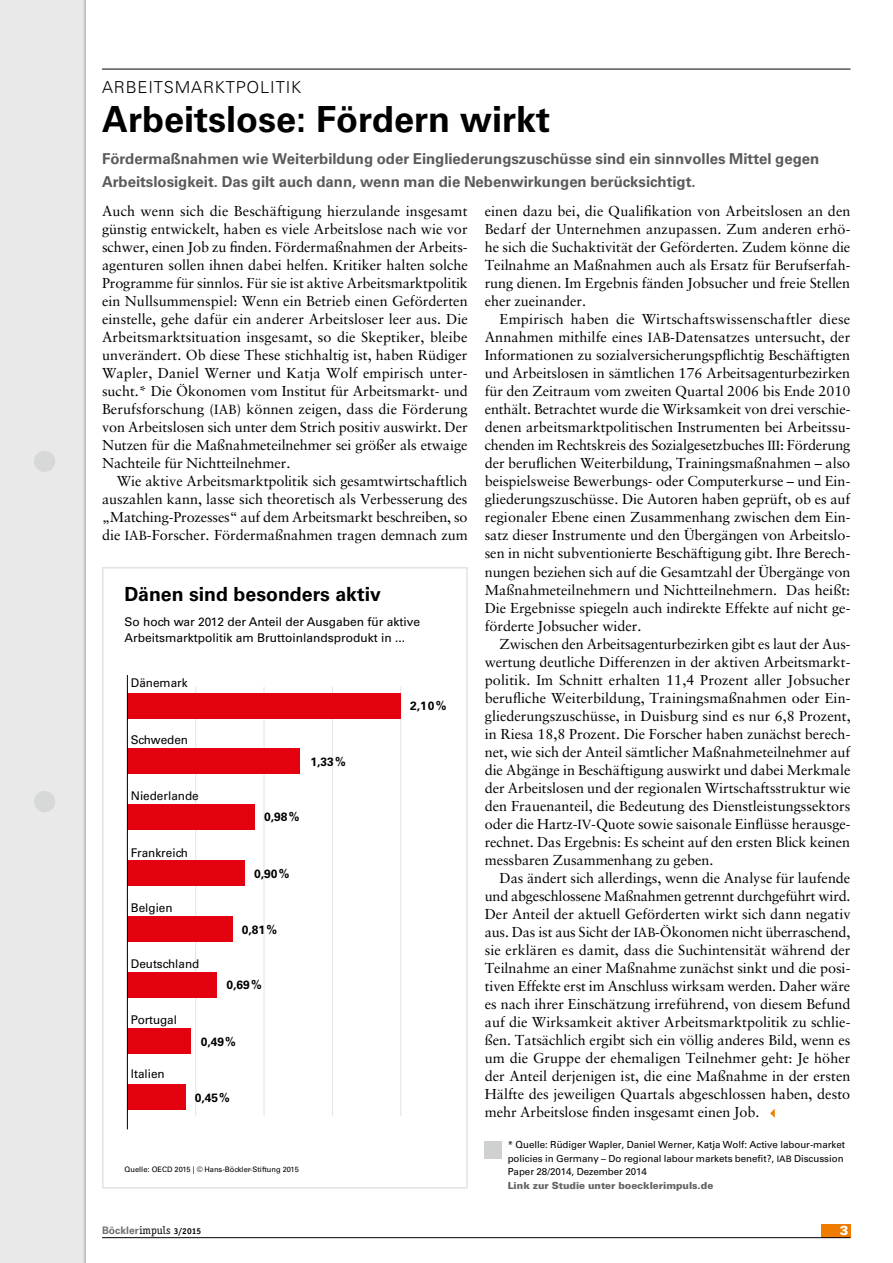
<style>
.page{position:relative;width:893px;height:1263px;background:#fff}
.page>*{position:absolute;margin:0;border:0;box-sizing:border-box;transform-origin:0 0}
.t1{font:700 36px "Univers LT Std";color:#000}
.t2{font:700 19.5px "Univers LT Std";color:#000}
.t3{font:300 16.5px "Univers LT Std";letter-spacing:.05em;color:#000}
.t4{font:700 15px/22.5px "Univers LT Std";letter-spacing:-.005em;color:#5c5b5b}
.t5{font:14.4px/18px "Sabon LT";letter-spacing:-.005em;color:#000;text-align:justify}
.t6{font:900 12.9px "Univers LT Std";color:#fff}
.t7{font:12px/15.6px "Univers LT Std";color:#000}
.t8{font:700 12px "Univers LT Std";color:#000}
.t9{font:700 10.35px "Univers LT Std";color:#6f6f6e}
.t10{font:9.75px/13.5px "Univers LT Std";letter-spacing:-.005em;color:#000}
.t11{font:900 9.75px "Univers LT Std";letter-spacing:-.005em;color:#636362}
.t12{font:7.5px "Univers LT Std";color:#000}
.s1{font-size:13.2px}
.s2{font-family:"European Pi Three";font-size:10.5px;color:#ef7c00}
.s3{font-size:9px}
.s4{font-family:"Officina Serif LT";font-weight:400;font-size:11.25px;color:#000}
.s5{font-family:"Officina Serif LT";font-size:8.55px;color:#000}
</style>
<div class="page">
<hr style="left:102px;top:69px;width:748px;height:1px;background:#000">
<div style="left:0;top:0;width:85px;height:1263px;background:#e9e9e9"></div>
<hr style="left:84px;top:0;width:2px;height:1263px;background:#b1b2b3">
<hr style="left:83px;top:0;width:2px;height:1263px;background:#dadada">
<div style="left:34px;top:451px;width:21px;height:21px;background:#d7d8d8;border-radius:50%"></div>
<div style="left:34px;top:791px;width:21px;height:21px;background:#d7d8d8;border-radius:50%"></div>
<div style="left:821px;top:1224px;width:29px;height:13px;background:#ef7c00"></div>
<hr style="left:102px;top:1237px;width:748px;height:1px;background:#000">
<hr style="left:195px;top:687px;width:1px;height:429px;background:#e3e3e3">
<hr style="left:264px;top:687px;width:1px;height:429px;background:#e3e3e3">
<hr style="left:332px;top:687px;width:1px;height:429px;background:#e3e3e3">
<hr style="left:400px;top:687px;width:1px;height:429px;background:#e3e3e3">
<div style="left:127px;top:693px;width:273px;height:25px;background:#e3000f"></div>
<div style="left:127px;top:749px;width:173px;height:25px;background:#e3000f"></div>
<div style="left:127px;top:804px;width:128px;height:26px;background:#e3000f"></div>
<div style="left:127px;top:860px;width:117px;height:26px;background:#e3000f"></div>
<div style="left:127px;top:916px;width:106px;height:26px;background:#e3000f"></div>
<div style="left:127px;top:972px;width:90px;height:26px;background:#e3000f"></div>
<div style="left:127px;top:1028px;width:64px;height:25px;background:#e3000f"></div>
<div style="left:127px;top:1084px;width:59px;height:25px;background:#e3000f"></div>
<hr style="left:127px;top:675px;width:1px;height:454px;background:#000">
<div style="left:102px;top:567px;width:366px;height:621px;border:2px solid #e3e3e3"></div>
<div style="left:485px;top:1141px;width:17px;height:17px;background:#cfd0d0"></div>
<p class="t3" style="left:102px;top:77px;width:201px">ARBE ITSMARKTPOLITIK</p>
<h1 class="t1" style="left:102px;top:99px;width:450px">Arbeitslose: Fördern wirkt</h1>
<p class="t4" style="left:102px;top:148px;width:719px">Fördermaßnahmen wie Weiterbildung oder Eingliederungszuschüsse sind ein sinnvolles Mittel gegen<br>Arbeitslosigkeit. Das gilt auch dann, wenn man die Nebenwirkungen berücksichtigt.</p>
<p class="t5" style="left:102px;top:202px;width:367px">Auch wenn sich die Beschäftigung hierzulande insgesamt günstig entwickelt, haben es viele Arbeitslose nach wie vor schwer, einen Job zu finden. Fördermaßnahmen der Arbeits&shy;agenturen sollen ihnen dabei helfen. Kritiker halten solche Programme für sinnlos. Für sie ist aktive Arbeitsmarktpolitik ein Nullsummenspiel: Wenn ein Betrieb einen Geförderten einstelle, gehe dafür ein anderer Arbeitsloser leer aus. Die Arbeitsmarktsituation insgesamt, so die Skeptiker, bleibe unverändert. Ob diese These stichhaltig ist, haben Rüdiger Wapler, Daniel Werner und Katja Wolf empirisch unter&shy;sucht.* Die Ökonomen vom Institut für Arbeitsmarkt- und Berufsforschung (<span class="s1">IAB</span>) können zeigen, dass die Förderung von Arbeitslosen sich unter dem Strich positiv auswirkt. Der Nutzen für die Maßnahmeteilnehmer sei größer als etwaige Nachteile für Nichtteilnehmer.</p>
<p class="t5" style="left:102px;top:472px;width:367px;text-indent:15px">Wie aktive Arbeitsmarktpolitik sich gesamtwirtschaftlich auszahlen kann, lasse sich theoretisch als Verbesserung des „Matching-Prozesses“ auf dem Arbeitsmarkt beschreiben, so die <span class="s1">IAB</span>-Forscher. Fördermaßnahmen tragen demnach zum</p>
<h2 class="t2" style="left:125px;top:583px;width:258px">Dänen sind besonders aktiv</h2>
<p class="t7" style="left:125px;top:614px;width:297px">So hoch war 2012 der Anteil der Ausgaben für aktive<br>Arbeitsmarktpolitik am Bruttoinlandsprodukt in ...</p>
<p class="t7" style="left:131px;top:675px;width:58px">Dänemark</p>
<p class="t7" style="left:131px;top:732px;width:59px">Schweden</p>
<p class="t7" style="left:131px;top:788px;width:69px">Niederlande</p>
<p class="t7" style="left:131px;top:844px;width:59px">Frankreich</p>
<p class="t7" style="left:131px;top:900px;width:43px">Belgien</p>
<p class="t7" style="left:131px;top:955px;width:70px">Deutschland</p>
<p class="t7" style="left:131px;top:1011px;width:48px">Portugal</p>
<p class="t8" style="left:264px;top:810px;width:37px">0,98%</p>
<p class="t8" style="left:254px;top:866px;width:37px">0,90%</p>
<p class="t8" style="left:242px;top:923px;width:37px">0,81%</p>
<p class="t8" style="left:227px;top:978px;width:37px">0,69%</p>
<p class="t7" style="left:131px;top:1066px;width:35px">Italien</p>
<p class="t8" style="left:201px;top:1034px;width:37px">0,49%</p>
<p class="t8" style="left:195px;top:1090px;width:37px">0,45%</p>
<p class="t8" style="left:311px;top:755px;width:37px">1,33%</p>
<p class="t12" style="left:125px;top:1165px;width:176px">Quelle: OECD 2015 | © Hans-Böckler-Stiftung 2015</p>
<p class="t8" style="left:410px;top:699px;width:38px">2,10%</p>
<p class="t5" style="left:485px;top:202px;width:367px">einen dazu bei, die Qualifikation von Arbeitslosen an den Bedarf der Unternehmen anzupassen. Zum anderen erhö&shy;he sich die Suchaktivität der Geförderten. Zudem könne die Teilnahme an Maßnahmen auch als Ersatz für Berufserfah&shy;rung dienen. Im Ergebnis fänden Jobsucher und freie Stellen eher zueinander.</p>
<p class="t5" style="left:485px;top:310px;width:367px;text-indent:15px">Empirisch haben die Wirtschaftswissenschaftler diese Annahmen mithilfe eines <span class="s1">IAB</span>-Datensatzes untersucht, der Informationen zu sozialversicherungspflichtig Beschäftigten und Arbeitslosen in sämtlichen 176 Arbeitsagenturbezirken für den Zeitraum vom zweiten Quartal 2006 bis Ende 2010 enthält. Betrachtet wurde die Wirksamkeit von drei verschie&shy;denen arbeitsmarktpolitischen Instrumenten bei Arbeitssu&shy;chenden im Rechtskreis des Sozialgesetzbuches <span class="s1">III</span>: Förderung der beruflichen Weiterbildung, Trainingsmaßnahmen – also beispielsweise Bewerbungs- oder Computerkurse – und Ein&shy;gliederungszuschüsse. Die Autoren haben geprüft, ob es auf regionaler Ebene einen Zusammenhang zwischen dem Ein&shy;satz dieser Instrumente und den Übergängen von Arbeitslo&shy;sen in nicht subventionierte Beschäftigung gibt. Ihre Berech&shy;nungen beziehen sich auf die Gesamtzahl der Übergänge von Maßnahmeteilnehmern und Nichtteilnehmern. Das heißt:<br>Die Ergebnisse spiegeln auch indirekte Effekte auf nicht ge&shy;förderte Jobsucher wider.</p>
<p class="t5" style="left:485px;top:634px;width:367px;text-indent:15px">Zwischen den Arbeitsagenturbezirken gibt es laut der Aus&shy;wertung deutliche Differenzen in der aktiven Arbeitsmarkt&shy;politik. Im Schnitt erhalten 11,4 Prozent aller Jobsucher berufliche Weiterbildung, Trainingsmaßnahmen oder Ein&shy;gliederungszuschüsse, in Duisburg sind es nur 6,8 Prozent, in Riesa 18,8 Prozent. Die Forscher haben zunächst berech&shy;net, wie sich der Anteil sämtlicher Maßnahmeteilnehmer auf die Abgänge in Beschäftigung auswirkt und dabei Merkmale der Arbeitslosen und der regionalen Wirtschaftsstruktur wie den Frauenanteil, die Bedeutung des Dienstleistungssektors oder die Hartz-<span class="s1">IV</span>-Quote sowie saisonale Einflüsse herausge&shy;rechnet. Das Ergebnis: Es scheint auf den ersten Blick keinen messbaren Zusammenhang zu geben.</p>
<p class="t5" style="left:485px;top:868px;width:367px;text-indent:15px">Das ändert sich allerdings, wenn die Analyse für laufende und abgeschlossene Maßnahmen getrennt durchgeführt wird.<br>Der Anteil der aktuell Geförderten wirkt sich dann negativ aus. Das ist aus Sicht der <span class="s1">IAB</span>-Ökonomen nicht überraschend, sie erklären es damit, dass die Suchintensität während der Teilnahme an einer Maßnahme zunächst sinkt und die posi&shy;tiven Effekte erst im Anschluss wirksam werden. Daher wäre es nach ihrer Einschätzung irreführend, von diesem Befund auf die Wirksamkeit aktiver Arbeitsmarktpolitik zu schlie&shy;ßen. Tatsächlich ergibt sich ein völlig anderes Bild, wenn es um die Gruppe der ehemaligen Teilnehmer geht: Je höher der Anteil derjenigen ist, die eine Maßnahme in der ersten Hälfte des jeweiligen Quartals abgeschlossen haben, desto mehr Arbeitslose finden insgesamt einen Job. <span class="s2">B</span></p>
<p class="t10" style="left:508px;top:1138px;width:339px">* Quelle: Rüdiger Wapler, Daniel Werner, Katja Wolf: Active labour-market policies in Germany – Do regional labour markets benefit?, <span class="s3">IAB</span> Discussion<br>Paper 28/2014, Dezember 2014</p>
<p class="t11" style="left:508px;top:1179px;width:207px">Link zur Studie unter boecklerimpuls.de</p>
<p class="t9" style="left:102px;top:1224px;width:101px">Böckler<span class="s4">impuls</span> <span class="s5">3/2015</span></p>
<p class="t6" style="left:840px;top:1222px;width:10px">3</p>
</div>
